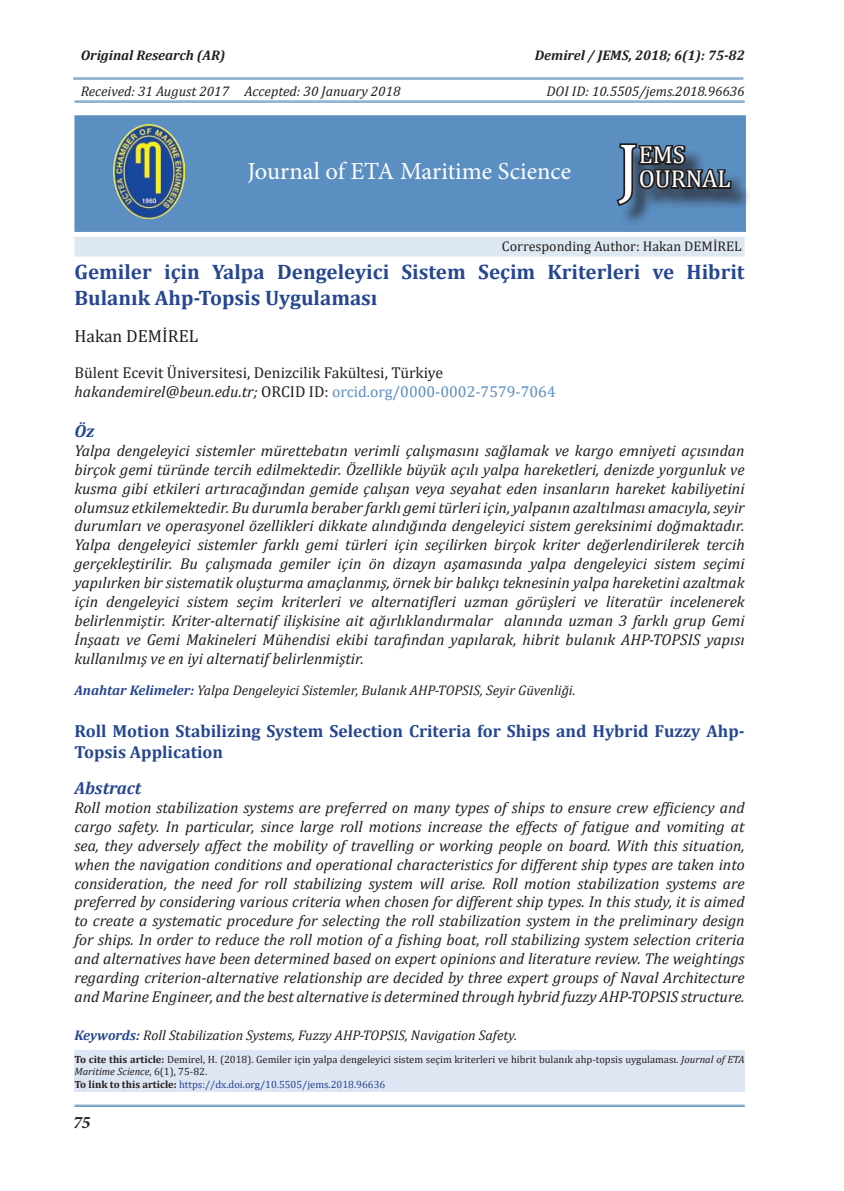
<style>
.page{position:relative;width:844px;height:1191px;background:#fff}
.page>*{position:absolute;margin:0;border:0;box-sizing:border-box;transform-origin:0 0}
.t1{font:68.6px "Cambria";color:#fff}
.t2{font:24.5px "Minion Pro";color:#fff}
.t3{font:24.5px/24.2px "Cambria";color:#fff}
.t4{font:700 21px/25.2px "Cambria";color:#254691}
.t5{font:700 17.5px/21px "Cambria";color:#254691}
.t6{font:17.5px "Cambria";color:#241f1f}
.t7{font:italic 700 17.5px "Cambria";color:#254691}
.t8{font:italic 700 17.5px "Minion Pro";color:#241f1f}
.t9{font:italic 15.75px/18.9px "Cambria";color:#241f1f;text-align:justify}
.t10{font:15.75px/18.9px "Cambria";color:#241f1f}
.t11{font:italic 14px "Cambria";color:#241f1f}
.t12{font:italic 700 14px "Cambria";color:#241f1f}
.t13{font:14px "Cambria";color:#241f1f}
.t14{font:10.5px/12.6px "Cambria";color:#241f1f}
.s1{font-style:italic}
.s2{color:#5b8ec1}
.s3{font-weight:700;color:#254691}
.s4{font-weight:700}
.s5{color:#254691}
</style>
<div class="page">
<hr style="left:74px;top:1104px;width:670px;height:1px;background:#5b8ec1">
<hr style="left:74px;top:1106px;width:670px;height:1px;background:#5b8ec1">
<hr style="left:73px;top:78px;width:670px;height:1px;background:#5b8ec1">
<hr style="left:73px;top:79px;width:670px;height:1px;background:#5b8ec1">
<div style="left:74px;top:115px;width:671px;height:117px;background:#5b8ec1;border:2px solid #5b8ec1"></div>
<hr style="left:81px;top:226px;width:664px;height:2px;background:#5b8ec1">
<img style="left:114px;top:124px;width:70px;height:95px">
<div style="left:74px;top:237px;width:670px;height:20px;background:#dee8f2"></div>
<div style="left:620px;top:146px;width:132px;height:81px;background:#241f1f;opacity:.75"></div>
<svg style="left:616px;top:143px;width:117px;height:65px"></svg>
<hr style="left:74px;top:101px;width:670px;height:1px;background:#5b8ec1">
<hr style="left:74px;top:102px;width:670px;height:1px;background:#5b8ec1">
<div style="left:74px;top:1050px;width:670px;height:41px;background:#dfe6f3"></div>
<p class="t12" style="left:81px;top:45px;width:146px">Original Research (AR)</p>
<p class="t11" style="left:81px;top:82px;width:321px">Received: 31 August 2017 Accepted: 30 January 2018</p>
<p class="t12" style="left:534px;top:45px;width:211px">Demirel / JEMS, 2018; 6(1): 75-82</p>
<p class="t11" style="left:546px;top:82px;width:199px">DOI ID: 10.5505/jems.2018.96636</p>
<h2 class="t2" style="left:247px;top:155px;width:325px">Journal of ETA Maritime Science</h2>
<h1 class="t1" style="left:617px;top:127px;width:23px">J</h1>
<h2 class="t3" style="left:638px;top:143px;width:93px">EMS<br>OURNAL</h2>
<p class="t13" style="left:502px;top:238px;width:241px">Corresponding Author: Hakan DEMİREL</p>
<h3 class="t4" style="left:74px;top:259px;width:671px">Gemiler için Yalpa Dengeleyici Sistem Seçim Kriterleri ve Hibrit<br>Bulanık Ahp-Topsis Uygulaması</h3>
<p class="t6" style="left:74px;top:326px;width:125px">Hakan DEMİREL</p>
<p class="t10" style="left:74px;top:363px;width:482px">Bülent Ecevit Üniversitesi, Denizcilik Fakültesi, Türkiye <span class="s1">hakandemirel@beun.edu.tr;</span> ORCID ID: <span class="s2">orcid.org/0000-0002-7579-7064</span></p>
<p class="t7" style="left:74px;top:418px;width:22px">Öz</p>
<p class="t9" style="left:74px;top:440px;width:671px">Yalpa dengeleyici sistemler mürettebatın verimli çalışmasını sağlamak ve kargo emniyeti açısından birçok gemi türünde tercih edilmektedir. Özellikle büyük açılı yalpa hareketleri, denizde yorgunluk ve kusma gibi etkileri artıracağından gemide çalışan veya seyahat eden insanların hareket kabiliyetini olumsuz etkilemektedir. Bu durumla beraber farklı gemi türleri için, yalpanın azaltılması amacıyla, seyir durumları ve operasyonel özellikleri dikkate alındığında dengeleyici sistem gereksinimi doğmaktadır.<br>Yalpa dengeleyici sistemler farklı gemi türleri için seçilirken birçok kriter değerlendirilerek tercih gerçekleştirilir. Bu çalışmada gemiler için ön dizayn aşamasında yalpa dengeleyici sistem seçimi yapılırken bir sistematik oluşturma amaçlanmış, örnek bir balıkçı teknesinin yalpa hareketini azaltmak için dengeleyici sistem seçim kriterleri ve alternatifleri uzman görüşleri ve literatür incelenerek belirlenmiştir. Kriter-alternatif ilişkisine ait ağırlıklandırmalar alanında uzman 3 farklı grup Gemi İnşaatı ve Gemi Makineleri Mühendisi ekibi tarafından yapılarak, hibrit bulanık AHP-TOPSIS yapısı kullanılmış ve en iyi alternatif belirlenmiştir.</p>
<p class="t11" style="left:74px;top:680px;width:502px"><span class="s3">Anahtar Kelimeler:</span> Yalpa Dengeleyici Sistemler, Bulanık AHP-TOPSIS, Seyir Güvenliği.</p>
<p class="t5" style="left:74px;top:720px;width:671px">Roll Motion Stabilizing System Selection Criteria for Ships and Hybrid Fuzzy Ahp-<br>Topsis Application</p>
<p class="t7" style="left:74px;top:775px;width:68px">Abstract</p>
<p class="t9" style="left:74px;top:797px;width:671px">Roll motion stabilization systems are preferred on many types of ships to ensure crew efficiency and cargo safety. In particular, since large roll motions increase the effects of fatigue and vomiting at sea, they adversely affect the mobility of travelling or working people on board. With this situation, when the navigation conditions and operational characteristics for different ship types are taken into consideration, the need for roll stabilizing system will arise. Roll motion stabilization systems are preferred by considering various criteria when chosen for different ship types. In this study, it is aimed to create a systematic procedure for selecting the roll stabilization system in the preliminary design for ships. In order to reduce the roll motion of a fishing boat, roll stabilizing system selection criteria and alternatives have been determined based on expert opinions and literature review. The weightings regarding criterion-alternative relationship are decided by three expert groups of Naval Architecture and Marine Engineer, and the best alternative is determined through hybrid fuzzy AHP-TOPSIS structure.</p>
<p class="t11" style="left:74px;top:1025px;width:444px"><span class="s3">Keywords:</span> Roll Stabilization Systems, Fuzzy AHP-TOPSIS, Navigation Safety.</p>
<p class="t14" style="left:74px;top:1052px;width:671px"><span class="s4">To cite this article:</span> Demirel, H. (2018). Gemiler için yalpa dengeleyici sistem seçim kriterleri ve hibrit bulanık ahp-topsis uygulaması. <span class="s1">Journal of ETA<br>Maritime Science</span>, 6(1), 75-82.<br><span class="s4">To link to this article:</span> <span class="s5">https://dx.doi.org/10.5505/jems.2018.96636</span></p>
<p class="t8" style="left:73px;top:1109px;width:19px">75</p>
</div>
